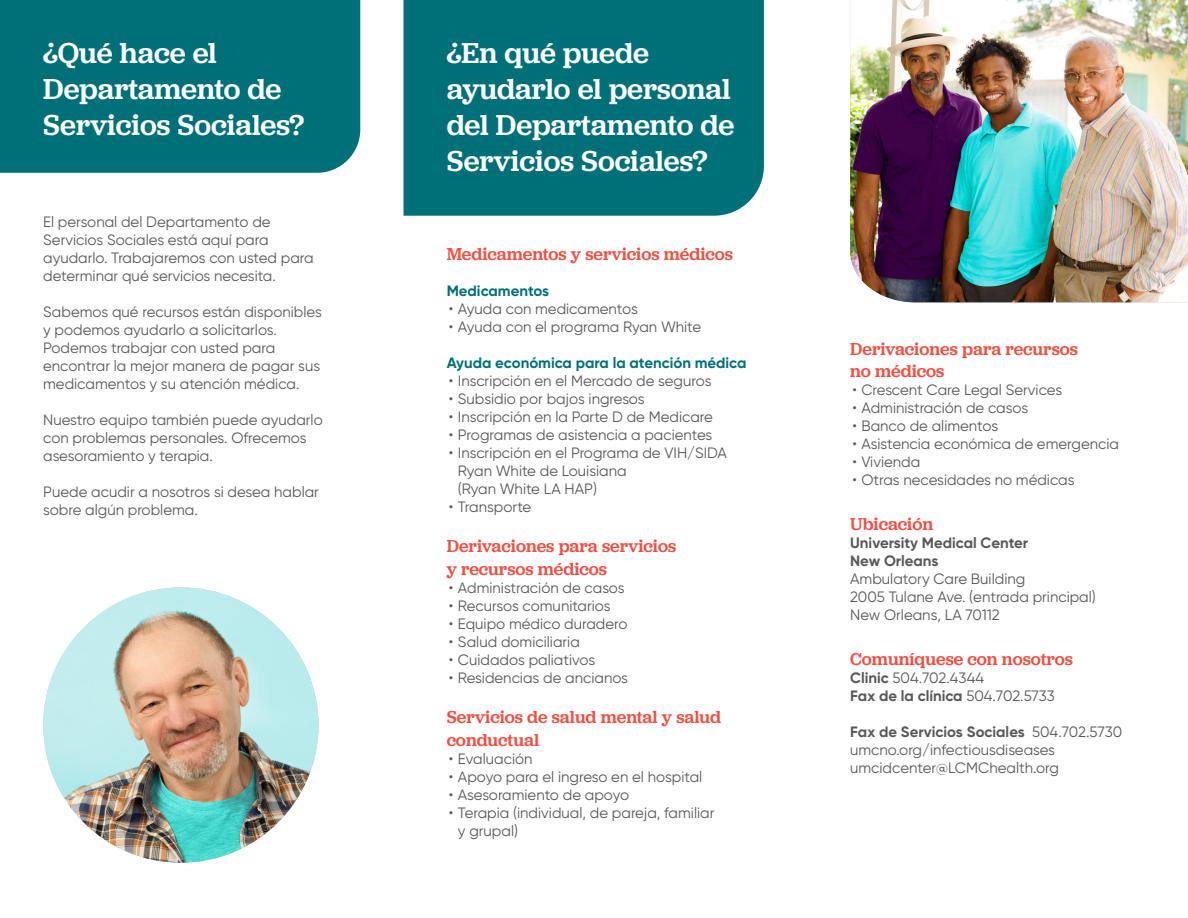
<style>
.page{position:relative;width:1188px;height:918px;background:#fff}
.page>*{position:absolute;margin:0;border:0;box-sizing:border-box;transform-origin:0 0}
._20_24_headline_-_me{font:500 30px/36px "Jubilat";color:#fff}
._15_18_headline_-_me{font:500 18px/22.5px "Jubilat";color:#ef5043}
._12_15_alt_body_copy{font:15px/18px "Gilroy";color:#57585a}
._12_15_alt_body_copy-2{font:700 15px/18px "Gilroy";color:#57585a}
._12_15_cta_-_bold{font:700 15px "Gilroy";color:#007078}
.s1{font-weight:700}
.s2{font-weight:400}
</style>
<div class="page">
<div style="left:0;top:0;width:360px;height:173px;background:#007078"></div>
<div style="left:403px;top:0;width:361px;height:216px;background:#007078"></div>
<img style="left:850px;top:0;width:338px;height:302px">
<img style="left:43px;top:587px;width:276px;height:276px;border-radius:138px">
<p class="_20_24_headline_-_me" style="left:43px;top:34px;width:262px">¿Qué hace el<br>Departamento de<br>Servicios Sociales?</p>
<p class="_20_24_headline_-_me" style="left:447px;top:34px;width:289px">¿En qué puede ayudarlo el personal del Departamento de<br>Servicios Sociales?</p>
<p class="_12_15_alt_body_copy" style="left:43px;top:212px;width:272px">El personal del Departamento de Servicios Sociales está aquí para ayudarlo. Trabajaremos con usted para determinar qué servicios necesita.</p>
<p class="_12_15_alt_body_copy" style="left:43px;top:302px;width:280px">Sabemos qué recursos están disponibles y podemos ayudarlo a solicitarlos.<br>Podemos trabajar con usted para encontrar la mejor manera de pagar sus medicamentos y su atención médica.</p>
<p class="_12_15_alt_body_copy" style="left:43px;top:410px;width:281px">Nuestro equipo también puede ayudarlo con problemas personales. Ofrecemos asesoramiento y terapia.</p>
<p class="_12_15_alt_body_copy" style="left:43px;top:482px;width:277px">Puede acudir a nosotros si desea hablar sobre algún problema.</p>
<p class="_15_18_headline_-_me" style="left:447px;top:242px;width:288px">Medicamentos y servicios médicos</p>
<p class="_12_15_cta_-_bold" style="left:447px;top:281px;width:104px">Medicamentos</p>
<p class="_12_15_alt_body_copy" style="left:449px;top:299px;width:190px">• Ayuda con medicamentos</p>
<p class="_12_15_alt_body_copy" style="left:449px;top:317px;width:254px">• Ayuda con el programa Ryan White</p>
<p class="_12_15_cta_-_bold" style="left:447px;top:353px;width:301px">Ayuda económica para la atención médica</p>
<p class="_12_15_alt_body_copy" style="left:449px;top:371px;width:264px">• Inscripción en el Mercado de seguros</p>
<p class="_12_15_alt_body_copy" style="left:449px;top:389px;width:197px">• Subsidio por bajos ingresos</p>
<p class="_12_15_alt_body_copy" style="left:449px;top:407px;width:265px">• Inscripción en la Parte D de Medicare</p>
<p class="_12_15_alt_body_copy" style="left:449px;top:425px;width:265px">• Programas de asistencia a pacientes</p>
<p class="_12_15_alt_body_copy" style="left:458px;top:443px;width:271px;text-indent:-9px">• Inscripción en el Programa de VIH/SIDA<br>Ryan White de Louisiana<br>(Ryan White LA HAP)</p>
<p class="_12_15_alt_body_copy" style="left:449px;top:497px;width:84px">• Transporte</p>
<p class="_15_18_headline_-_me" style="left:447px;top:534px;width:231px">Derivaciones para servicios y recursos médicos</p>
<p class="_12_15_alt_body_copy" style="left:449px;top:578px;width:177px">• Administración de casos</p>
<p class="_12_15_alt_body_copy" style="left:449px;top:596px;width:163px">• Recursos comunitarios</p>
<p class="_12_15_alt_body_copy" style="left:449px;top:614px;width:180px">• Equipo médico duradero</p>
<p class="_12_15_alt_body_copy" style="left:449px;top:632px;width:132px">• Salud domiciliaria</p>
<p class="_12_15_alt_body_copy" style="left:449px;top:650px;width:148px">• Cuidados paliativos</p>
<p class="_12_15_alt_body_copy" style="left:449px;top:668px;width:181px">• Residencias de ancianos</p>
<p class="_15_18_headline_-_me" style="left:447px;top:705px;width:276px">Servicios de salud mental y salud conductual</p>
<p class="_12_15_alt_body_copy" style="left:449px;top:749px;width:85px">• Evaluación</p>
<p class="_12_15_alt_body_copy" style="left:449px;top:767px;width:255px">• Apoyo para el ingreso en el hospital</p>
<p class="_12_15_alt_body_copy" style="left:449px;top:785px;width:182px">• Asesoramiento de apoyo</p>
<p class="_12_15_alt_body_copy" style="left:458px;top:803px;width:258px;text-indent:-9px">• Terapia (individual, de pareja, familiar y grupal)</p>
<p class="_15_18_headline_-_me" style="left:850px;top:337px;width:229px">Derivaciones para recursos no médicos</p>
<p class="_12_15_alt_body_copy" style="left:852px;top:381px;width:211px">• Crescent Care Legal Services</p>
<p class="_12_15_alt_body_copy" style="left:852px;top:399px;width:177px">• Administración de casos</p>
<p class="_12_15_alt_body_copy" style="left:852px;top:417px;width:147px">• Banco de alimentos</p>
<p class="_12_15_alt_body_copy" style="left:852px;top:435px;width:268px">• Asistencia económica de emergencia</p>
<p class="_12_15_alt_body_copy" style="left:852px;top:453px;width:69px">• Vivienda</p>
<p class="_12_15_alt_body_copy" style="left:852px;top:471px;width:224px">• Otras necesidades no médicas</p>
<p class="_15_18_headline_-_me" style="left:850px;top:512px;width:85px">Ubicación</p>
<p class="_12_15_alt_body_copy-2" style="left:850px;top:534px;width:180px">University Medical Center<br>New Orleans</p>
<p class="_12_15_alt_body_copy" style="left:850px;top:570px;width:177px">Ambulatory Care Building</p>
<p class="_12_15_alt_body_copy" style="left:850px;top:588px;width:247px">2005 Tulane Ave. (entrada principal)</p>
<p class="_12_15_alt_body_copy" style="left:850px;top:606px;width:151px">New Orleans, LA 70112</p>
<p class="_15_18_headline_-_me" style="left:850px;top:647px;width:224px">Comuníquese con nosotros</p>
<p class="_12_15_alt_body_copy" style="left:850px;top:669px;width:136px"><span class="s1">Clinic</span> 504.702.4344</p>
<p class="_12_15_alt_body_copy-2" style="left:850px;top:687px;width:206px">Fax de la clínica <span class="s2">504.702.5733</span></p>
<p class="_12_15_alt_body_copy-2" style="left:850px;top:723px;width:273px">Fax de Servicios Sociales <span class="s2">504.702.5730</span></p>
<p class="_12_15_alt_body_copy" style="left:850px;top:741px;width:206px">umcno.org/infectiousdiseases</p>
<p class="_12_15_alt_body_copy" style="left:850px;top:759px;width:210px">umcidcenter@LCMChealth.org</p>
</div>
